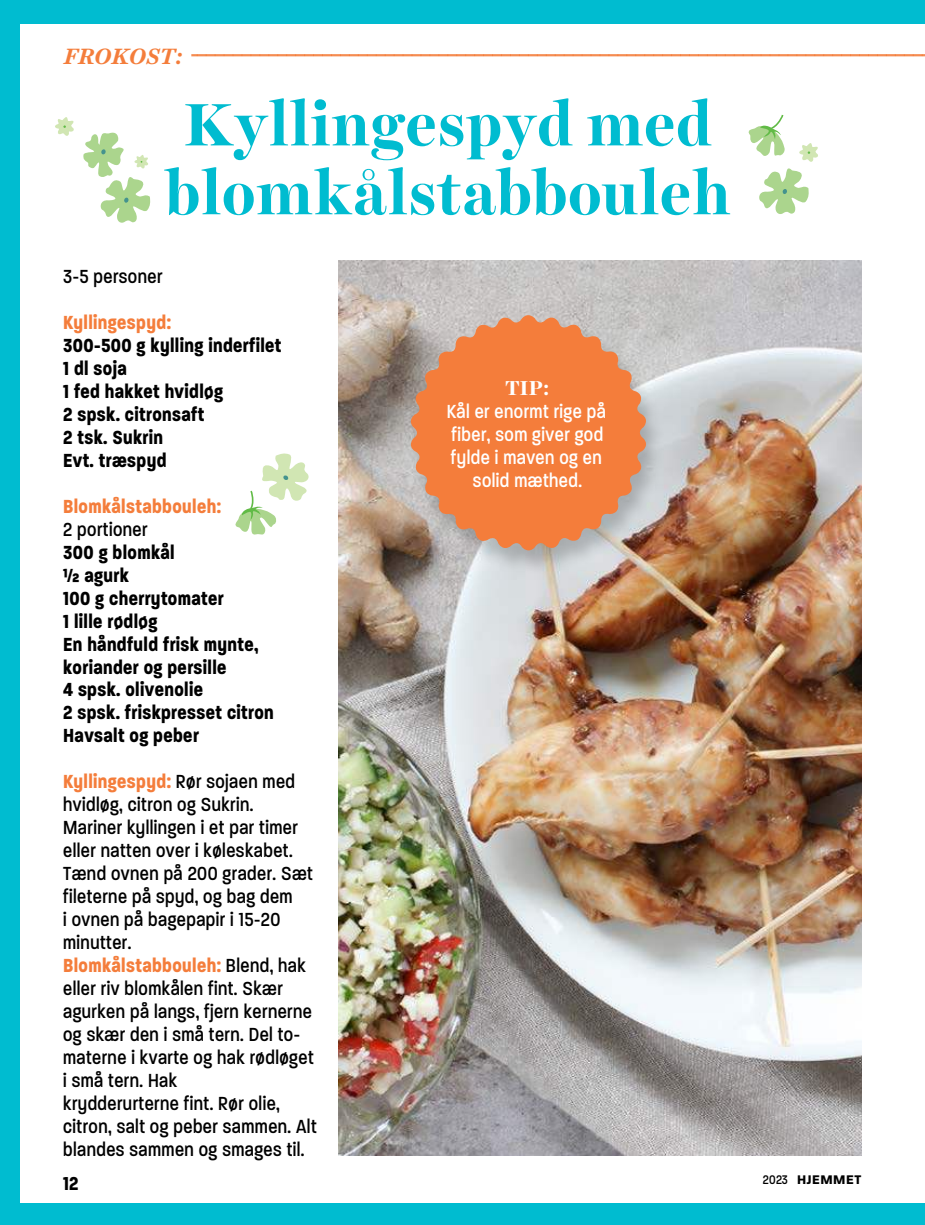
<style>
.page{position:relative;width:925px;height:1225px;background:#00bcd0}
.page>*{position:absolute;margin:0;border:0;box-sizing:border-box;transform-origin:0 0}
.t1{font:700 60.75px/68.9px "Harriet Display";letter-spacing:.02em;color:#00bcd0;text-align:center}
.t2{font:italic 700 22.5px "Harriet Text";color:#f47d3b}
.t3{font:500 20.47px/22.9px "Paralucent Condensed";letter-spacing:.02em;color:#000}
.t4{font:700 20.47px/22.9px "Paralucent Condensed";letter-spacing:.02em;color:#000}
.t5{font:500 20.47px/22.9px "Paralucent Condensed";letter-spacing:.02em;color:#fff;text-align:center}
.t6{font:700 20.47px "Paralucent Condensed";letter-spacing:.02em;color:#f47d3b}
.t7{font:700 20.47px "Harriet Display";color:#fff}
.t8{font:700 20.25px "Paralucent Condensed";color:#000}
.t9{font:700 13.5px "Paralucent";letter-spacing:.04em;color:#000}
.t10{font:500 13.5px "Paralucent Condensed";color:#000}
.s1{font-weight:700;color:#f47d3b}
</style>
<div class="page">
<div style="left:21px;top:24px;width:904px;height:1179px;background:#fff"></div>
<img style="left:338px;top:260px;width:523px;height:895px">
<div style="left:405px;top:316px;width:259px;height:259px;background:#000;opacity:.21"></div>
<svg style="left:407px;top:311px;width:243px;height:243px;background:#e28d5e"></svg>
<svg style="left:191px;top:54px;width:734px;height:3px;background:#f7a77b"></svg>
<svg style="left:55px;top:117px;width:19px;height:19px"></svg>
<svg style="left:235px;top:453px;width:74px;height:82px"></svg>
<svg style="left:748px;top:115px;width:70px;height:99px"></svg>
<svg style="left:83px;top:132px;width:68px;height:91px"></svg>
<p class="t2" style="left:64px;top:47px;width:121px">FROKOST:</p>
<h1 class="t1" style="left:166px;top:95px;width:566px">Kyllingespyd med blomkålstabbouleh</h1>
<p class="t3" style="left:63px;top:266px;width:101px">3-5 personer</p>
<p class="t6" style="left:63px;top:313px;width:109px">Kyllingespyd:</p>
<p class="t4" style="left:63px;top:335px;width:220px">300-500 g kylling inderfilet<br>1 dl soja<br>1 fed hakket hvidløg<br>2 spsk. citronsaft<br>2 tsk. Sukrin<br>Evt. træspyd</p>
<p class="t6" style="left:63px;top:496px;width:159px">Blomkålstabbouleh:</p>
<p class="t3" style="left:63px;top:518px;width:86px">2 portioner</p>
<p class="t4" style="left:63px;top:541px;width:212px">300 g blomkål<br>½ agurk<br>100 g cherrytomater<br>1 lille rødløg<br>En håndfuld frisk mynte, koriander og persille<br>4 spsk. olivenolie<br>2 spsk. friskpresset citron<br>Havsalt og peber</p>
<p class="t3" style="left:63px;top:771px;width:255px"><span class="s1">Kyllingespyd:</span> Rør sojaen med hvidløg, citron og Sukrin.<br>Mariner kyllingen i et par timer eller natten over i køleskabet.<br>Tænd ovnen på 200 grader. Sæt fileterne på spyd, og bag dem<br>i ovnen på bagepapir i 15-20 minutter.<br><span class="s1">Blomkålstabbouleh:</span> Blend, hak eller riv blomkålen fint. Skær agurken på langs, fjern kernerne og skær den i små tern. Del to&shy;materne i kvarte og hak rødløget i små tern. Hak<br>krydderurterne fint. Rør olie, citron, salt og peber sammen. Alt blandes sammen og smages til.</p>
<p class="t7" style="left:505px;top:379px;width:45px">TIP:</p>
<p class="t5" style="left:447px;top:400px;width:160px">Kål er enormt rige på fiber, som giver god fylde i maven og en solid mæthed.</p>
<p class="t8" style="left:63px;top:1173px;width:17px">12</p>
<p class="t10" style="left:763px;top:1173px;width:27px">2023</p>
<p class="t9" style="left:797px;top:1171px;width:66px">HJEMMET</p>
</div>
